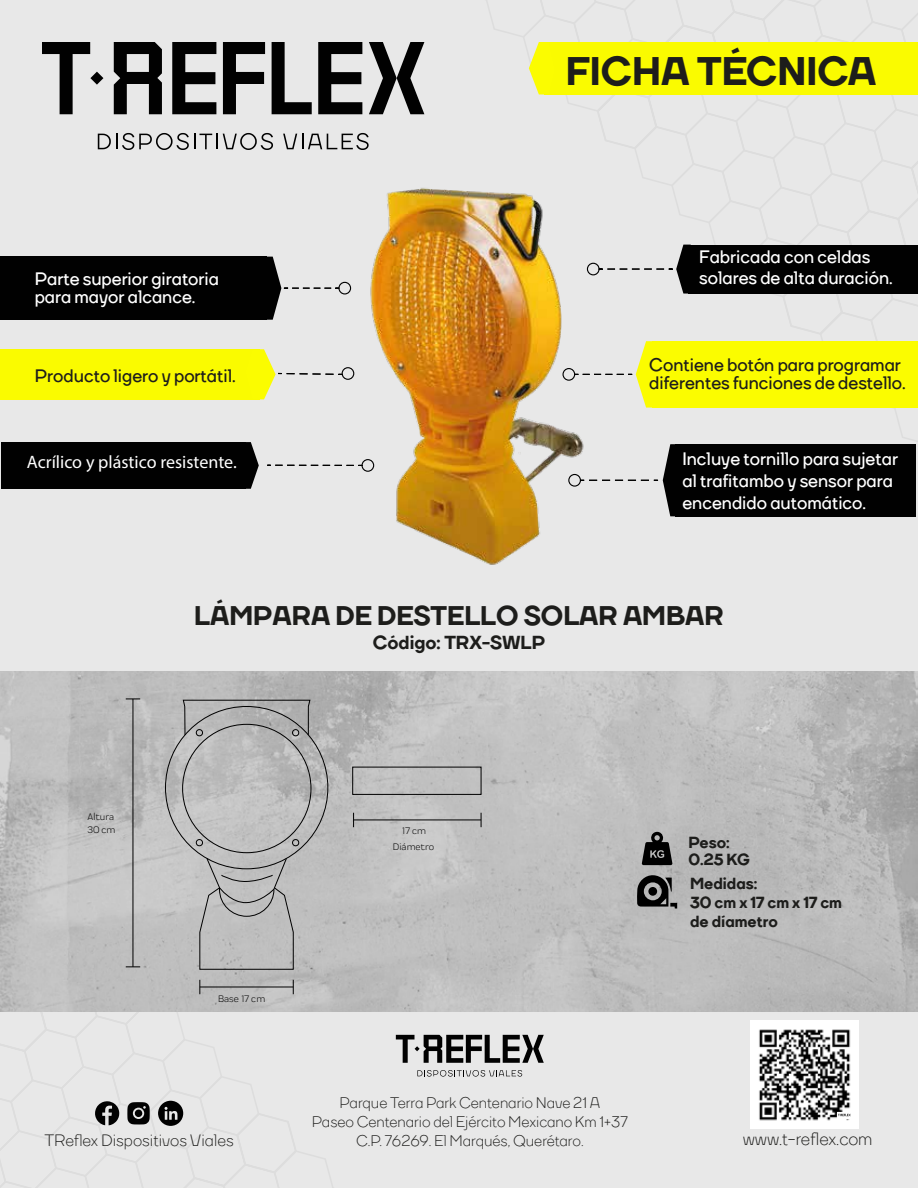
<style>
.page{position:relative;width:918px;height:1188px;background:#e8e8e8}
.page>*{position:absolute;margin:0;border:0;box-sizing:border-box;transform-origin:0 0}
.t1{font:800 39.9px "TT Firs";color:#1d1d1b}
.t2{font:800 27px "TT Firs";color:#1d1d1b}
.t3{font:800 18.9px "TT Firs";color:#1d1d1b}
.t4{font:700 18px/21.6px "TT Firs";color:#fff}
.t5{font:700 18px/18px "TT Firs";color:#1d1d1b}
.t6{font:18px "Myriad Pro";color:#fff}
.t7{font:18px "TT Firs";color:#1d1d1b}
.t8{font:16.8px "TT Firs";color:#1d1d1b}
.t9{font:800 16.05px/19.4px "TT Firs";color:#1d1d1b}
.t10{font:15.6px/18.6px "TT Firs";color:#1d1d1b;text-align:center}
.t11{font:9.9px/15.8px "Praktika";color:#000;text-align:center}
</style>
<div class="page">
<svg style="left:172px;top:42px;width:44px;height:72px"></svg>
<svg style="left:223px;top:42px;width:42px;height:69px"></svg>
<svg style="left:272px;top:42px;width:40px;height:69px"></svg>
<svg style="left:318px;top:42px;width:44px;height:69px"></svg>
<svg style="left:114px;top:42px;width:48px;height:72px"></svg>
<svg style="left:42px;top:42px;width:61px;height:72px"></svg>
<svg style="left:369px;top:42px;width:55px;height:69px"></svg>
<svg style="left:98px;top:133px;width:112px;height:17px"></svg>
<svg style="left:396px;top:1035px;width:148px;height:28px"></svg>
<svg style="left:417px;top:1070px;width:105px;height:7px"></svg>
<img style="left:0;top:671px;width:918px;height:341px">
<svg style="left:637px;top:875px;width:40px;height:34px"></svg>
<div style="left:648px;top:887px;width:9px;height:9px;background:#000;border-radius:50%"></div>
<svg style="left:642px;top:832px;width:30px;height:33px"></svg>
<div style="left:0;top:349px;width:210px;height:50px;background:#fafb00"></div>
<div style="left:0;top:257px;width:267px;height:63px;background:#010101"></div>
<div style="left:1px;top:442px;width:245px;height:47px;background:#010101"></div>
<img style="left:751px;top:1020px;width:108px;height:108px">
<svg style="left:838px;top:1113px;width:15px;height:6px"></svg>
<svg style="left:838px;top:1114px;width:13px;height:2px"></svg>
<svg style="left:486px;top:0;width:432px;height:516px"></svg>
<img style="left:210px;top:111px;width:522px;height:454px">
<svg style="left:195px;top:838px;width:9px;height:8px"></svg>
<svg style="left:291px;top:838px;width:9px;height:8px"></svg>
<svg style="left:182px;top:699px;width:129px;height:37px;background:#a4a4a4"></svg>
<hr style="left:133px;top:699px;width:1px;height:268px;background:#000">
<svg style="left:126px;top:699px;width:14px;height:1px"></svg>
<svg style="left:0;top:852px;width:372px;height:336px"></svg>
<hr style="left:354px;top:820px;width:127px;height:1px;background:#000">
<svg style="left:481px;top:813px;width:1px;height:14px"></svg>
<svg style="left:353px;top:813px;width:1px;height:14px"></svg>
<div style="left:352px;top:767px;width:129px;height:28px;border:1px solid #000"></div>
<p class="t4" style="left:35px;top:270px;width:186px;line-height:18px">Parte superior giratoria para mayor alcance.</p>
<p class="t5" style="left:35px;top:366px;width:203px">Producto ligero y portátil.</p>
<h1 class="t1" style="left:566px;top:46px;width:312px">FICHA TÉCNICA</h1>
<p class="t4" style="left:699px;top:246px;width:195px">Fabricada con celdas solares de alta duración.</p>
<p class="t5" style="left:649px;top:356px;width:258px">Contiene botón para programar diferentes funciones de destello.</p>
<p class="t6" style="left:27px;top:451px;width:211px">Acrílico y plástico resistente.</p>
<p class="t4" style="left:682px;top:448px;width:217px">Incluye tornillo para sujetar al trafitambo y sensor para encendido automático.</p>
<p class="t11" style="left:88px;top:808px;width:28px">Altura</p>
<p class="t11" style="left:88px;top:822px;width:29px">30 cm</p>
<h2 class="t2" style="left:194px;top:599px;width:531px">LÁMPARA DE DESTELLO SOLAR AMBAR</h2>
<p class="t3" style="left:373px;top:630px;width:174px">Código: TRX-SWLP</p>
<p class="t11" style="left:218px;top:990px;width:49px">Base 17 cm</p>
<p class="t11" style="left:393px;top:822px;width:43px">17 cm<br>Diámetro</p>
<p class="t9" style="left:689px;top:834px;width:63px;line-height:17.4px">Peso:<br>0.25 KG</p>
<p class="t9" style="left:690px;top:874px;width:153px">Medidas:<br>30 cm x 17 cm x 17 cm de díametro</p>
<p class="t10" style="left:312px;top:1094px;width:317px">Parque Terra Park Centenario Nave 21 A<br>Paseo Centenario del Ejército Mexicano Km 1+37<br>C.P. 76269. El Marqués, Querétaro.</p>
<p class="t8" style="left:44px;top:1129px;width:191px">TReflex Dispositivos Viales</p>
<p class="t7" style="left:743px;top:1128px;width:131px">www.t-reflex.com</p>
</div>
